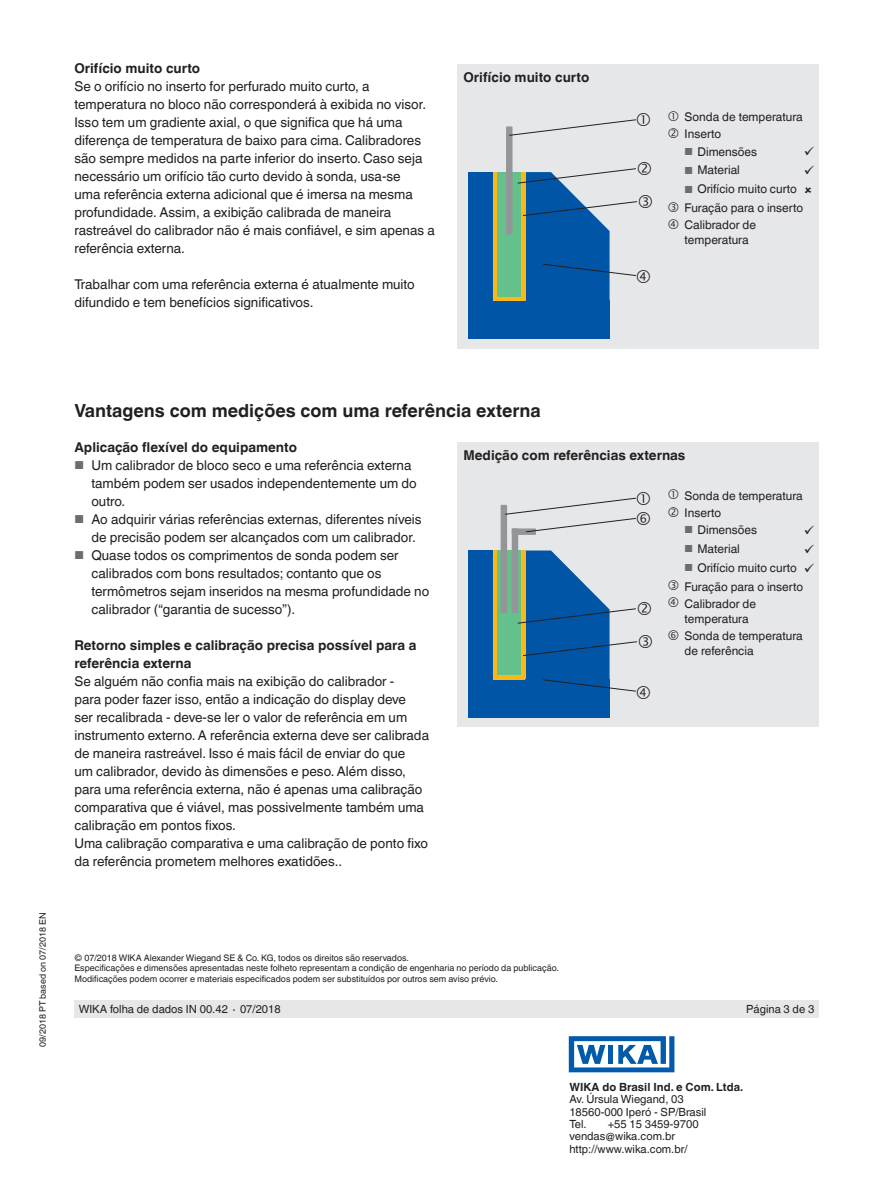
<style>
.page{position:relative;width:893px;height:1188px;background:#fff}
.page>*{position:absolute;margin:0;border:0;box-sizing:border-box;transform-origin:0 0}
.t1{font:700 18px "Helvetica World";color:#231f20}
.t2{font:13.5px/18px "Helvetica World";color:#231f20}
.t3{font:700 13.5px/18px "Helvetica World";color:#231f20}
.t4{font:12px/15px "Helvetica World";color:#231f20}
.t5{font:11.25px/12.3px "Helvetica World";color:#231f20}
.t6{font:700 11.25px "Helvetica World";color:#231f20}
.t7{font:9px/10.5px "Helvetica World";color:#231f20}
.s1{font-size:10.2px;color:#6c6d70}
.s2{font-size:11.55px;color:#6c6d70}
</style>
<div class="page">
<div style="left:74px;top:1000px;width:745px;height:18px;background:#e6e7e9"></div>
<svg style="left:569px;top:1036px;width:105px;height:36px"></svg>
<div style="left:457px;top:64px;width:362px;height:285px;background:#e6e7e9"></div>
<div style="left:457px;top:442px;width:362px;height:285px;background:#e6e7e9"></div>
<div style="left:468px;top:301px;width:142px;height:38px;background:#0155a7"></div>
<div style="left:468px;top:172px;width:25px;height:129px;background:#0155a7"></div>
<div style="left:493px;top:172px;width:5px;height:129px;background:#fcb814"></div>
<hr style="left:493px;top:297px;width:32px;height:4px;background:#fcb814">
<div style="left:512px;top:172px;width:9px;height:125px;background:#65c18b"></div>
<div style="left:498px;top:172px;width:8px;height:125px;background:#65c18b"></div>
<div style="left:498px;top:234px;width:23px;height:63px;background:#65c18b"></div>
<div style="left:506px;top:126px;width:6px;height:108px;background:#939598"></div>
<div style="left:468px;top:679px;width:142px;height:38px;background:#0155a7"></div>
<div style="left:468px;top:551px;width:25px;height:129px;background:#0155a7"></div>
<div style="left:493px;top:551px;width:5px;height:128px;background:#fcb814"></div>
<hr style="left:493px;top:675px;width:32px;height:4px;background:#fcb814">
<div style="left:498px;top:551px;width:23px;height:124px;background:#65c18b"></div>
<div style="left:512px;top:528px;width:6px;height:85px;background:#939598"></div>
<div style="left:512px;top:528px;width:24px;height:7px;background:#939598"></div>
<div style="left:501px;top:505px;width:6px;height:108px;background:#939598"></div>
<svg style="left:508px;top:119px;width:128px;height:17px"></svg>
<svg style="left:504px;top:497px;width:132px;height:36px"></svg>
<svg style="left:517px;top:168px;width:120px;height:133px"></svg>
<svg style="left:517px;top:551px;width:120px;height:141px"></svg>
<p class="t3" style="left:74px;top:60px;width:127px">Orifício muito curto</p>
<p class="t2" style="left:74px;top:78px;width:362px">Se o orifício no inserto for perfurado muito curto, a temperatura no bloco não corresponderá à exibida no visor.<br>Isso tem um gradiente axial, o que significa que há uma diferença de temperatura de baixo para cima. Calibradores são sempre medidos na parte inferior do inserto. Caso seja necessário um orifício tão curto devido à sonda, usa-se<br>uma referência externa adicional que é imersa na mesma profundidade. Assim, a exibição calibrada de maneira rastreável do calibrador não é mais confiável, e sim apenas a referência externa.</p>
<p class="t2" style="left:74px;top:276px;width:342px">Trabalhar com uma referência externa é atualmente muito difundido e tem benefícios significativos.</p>
<p class="t3" style="left:463px;top:68px;width:127px">Orifício muito curto</p>
<p class="t4" style="left:685px;top:109px;width:120px;line-height:17.1px">Sonda de temperatura<br>Inserto</p>
<p class="t4" style="left:685px;top:144px;width:74px"><span class="s1">■</span> Dimensões</p>
<p class="t4" style="left:685px;top:163px;width:57px"><span class="s1">■</span> Material</p>
<p class="t4" style="left:685px;top:180px;width:120px;line-height:18.9px"><span class="s1">■</span> Orifício muito curto<br>Furação para o inserto</p>
<p class="t4" style="left:685px;top:218px;width:73px">Calibrador de temperatura</p>
<p class="t7" style="left:37px;top:1047px;width:136px;rotate:-90deg">09/2018 PT based on 07/2018 EN</p>
<h1 class="t1" style="left:74px;top:400px;width:468px">Vantagens com medições com uma referência externa</h1>
<p class="t3" style="left:74px;top:438px;width:224px">Aplicação flexível do equipamento</p>
<p class="t2" style="left:91px;top:456px;width:327px;text-indent:-17px"><span class="s2">■</span> Um calibrador de bloco seco e uma referência externa também podem ser usados independentemente um do outro.</p>
<p class="t2" style="left:91px;top:510px;width:332px;text-indent:-17px"><span class="s2">■</span> Ao adquirir várias referências externas, diferentes níveis de precisão podem ser alcançados com um calibrador.</p>
<p class="t2" style="left:91px;top:546px;width:339px;text-indent:-17px"><span class="s2">■</span> Quase todos os comprimentos de sonda podem ser calibrados com bons resultados; contanto que os termômetros sejam inseridos na mesma profundidade no calibrador (“garantia de sucesso”).</p>
<p class="t3" style="left:74px;top:636px;width:344px">Retorno simples e calibração precisa possível para a referência externa</p>
<p class="t2" style="left:74px;top:672px;width:356px">Se alguém não confia mais na exibição do calibrador -<br>para poder fazer isso, então a indicação do display deve<br>ser recalibrada - deve-se ler o valor de referência em um instrumento externo. A referência externa deve ser calibrada de maneira rastreável. Isso é mais fácil de enviar do que<br>um calibrador, devido às dimensões e peso. Além disso, para uma referência externa, não é apenas uma calibração comparativa que é viável, mas possivelmente também uma calibração em pontos fixos.<br>Uma calibração comparativa e uma calibração de ponto fixo da referência prometem melhores exatidões..</p>
<p class="t3" style="left:463px;top:447px;width:223px">Medição com referências externas</p>
<p class="t4" style="left:685px;top:487px;width:120px;line-height:17.1px">Sonda de temperatura<br>Inserto</p>
<p class="t4" style="left:685px;top:522px;width:74px"><span class="s1">■</span> Dimensões</p>
<p class="t4" style="left:685px;top:541px;width:57px"><span class="s1">■</span> Material</p>
<p class="t4" style="left:685px;top:558px;width:131px;line-height:18.9px"><span class="s1">■</span> Orifício muito curto ✓<br>Furação para o inserto</p>
<p class="t4" style="left:685px;top:596px;width:73px">Calibrador de temperatura</p>
<p class="t4" style="left:685px;top:628px;width:120px">Sonda de temperatura de referência</p>
<p class="t7" style="left:74px;top:952px;width:486px">© 07/2018 WIKA Alexander Wiegand SE &amp; Co. KG, todos os direitos são reservados.<br>Especificações e dimensões apresentadas neste folheto representam a condição de engenharia no período da publicação.<br>Modificações podem ocorrer e materiais especificados podem ser substituídos por outros sem aviso prévio.</p>
<p class="t5" style="left:79px;top:1003px;width:204px">WIKA folha de dados IN 00.42 ∙ 07/2018</p>
<p class="t5" style="left:746px;top:1003px;width:69px">Página 3 de 3</p>
<p class="t6" style="left:569px;top:1081px;width:175px">WIKA do Brasil Ind. e Com. Ltda.</p>
<p class="t5" style="left:569px;top:1093px;width:138px">Av. Úrsula Wiegand, 03<br>18560-000 Iperó - SP/Brasil<br>Tel.</p>
<p class="t5" style="left:569px;top:1118px;width:131px;text-indent:38px">+55 15 3459-9700 vendas@wika.com.br http://www.wika.com.br/</p>
</div>
